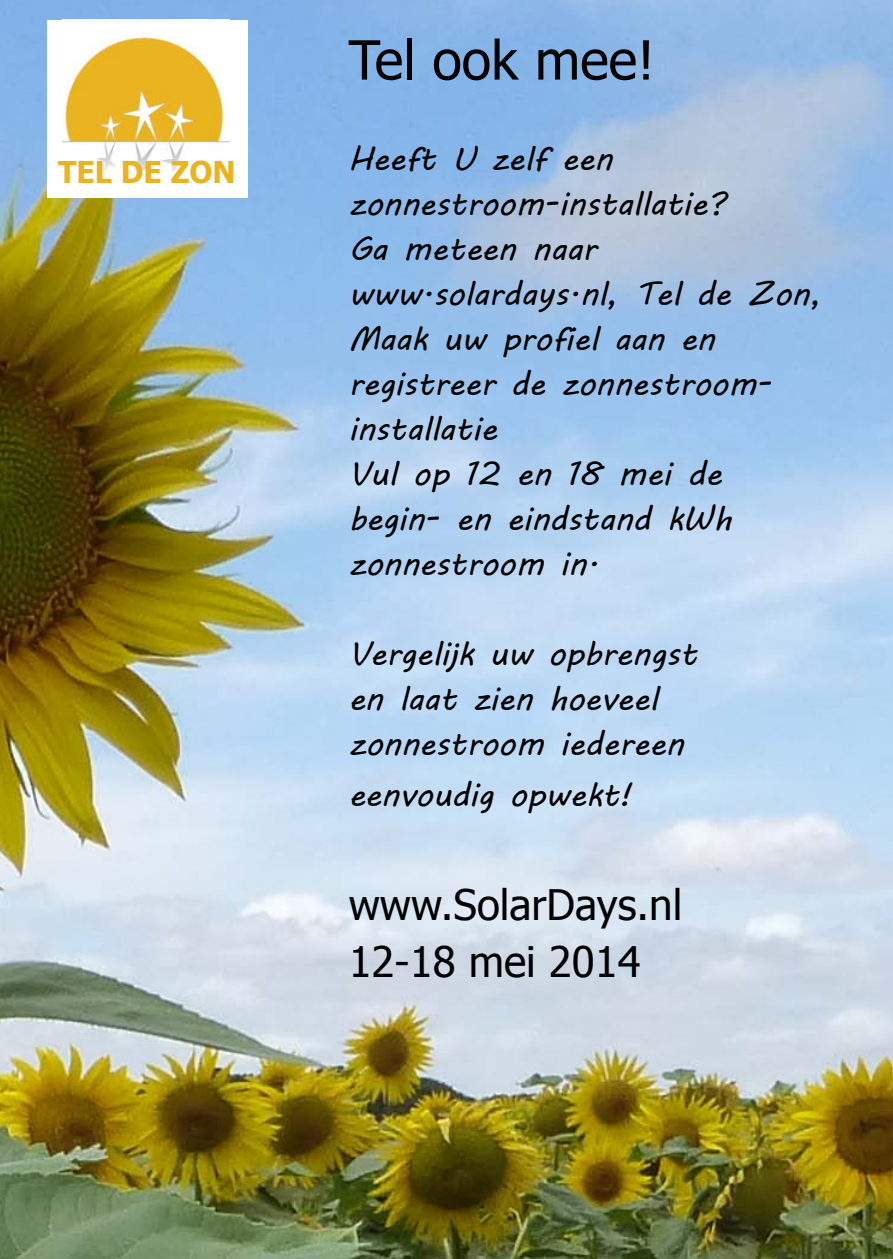
<style>
.page{position:relative;width:893px;height:1259px;background:#fff}
.page>*{position:absolute;margin:0;border:0;box-sizing:border-box;transform-origin:0 0}
.t1{font:54px "Tahoma";color:#000}
.t2{font:42px/57px "Tahoma";color:#000}
.t3{font:33px/45px "MV Boli";color:#000}
.t4{font:700 30px "Tahoma";color:#eab421}
</style>
<div class="page">
<img style="left:0;top:0;width:893px;height:1259px">
<div style="left:47px;top:20px;width:201px;height:177px;background:#fff"></div>
<img style="left:62px;top:36px;width:168px;height:135px">
<p class="t4" style="left:58px;top:151px;width:179px">TEL DE ZON</p>
<h1 class="t1" style="left:349px;top:24px;width:308px">Tel ook mee!</h1>
<p class="t3" style="left:349px;top:135px;width:475px">Heeft U zelf een zonnestroom-installatie?<br>Ga meteen naar www.solardays.nl, Tel de Zon,<br>Maak uw profiel aan en registreer de zonnestroom&shy;installatie<br>Vul op 12 en 18 mei de<br>begin- en eindstand kWh zonnestroom in.</p>
<p class="t3" style="left:349px;top:630px;width:350px">Vergelijk uw opbrengst en laat zien hoeveel zonnestroom iedereen</p>
<p class="t3" style="left:349px;top:771px;width:284px">eenvoudig opwekt!</p>
<p class="t2" style="left:349px;top:874px;width:335px">www.SolarDays.nl<br>12-18 mei 2014</p>
</div>
